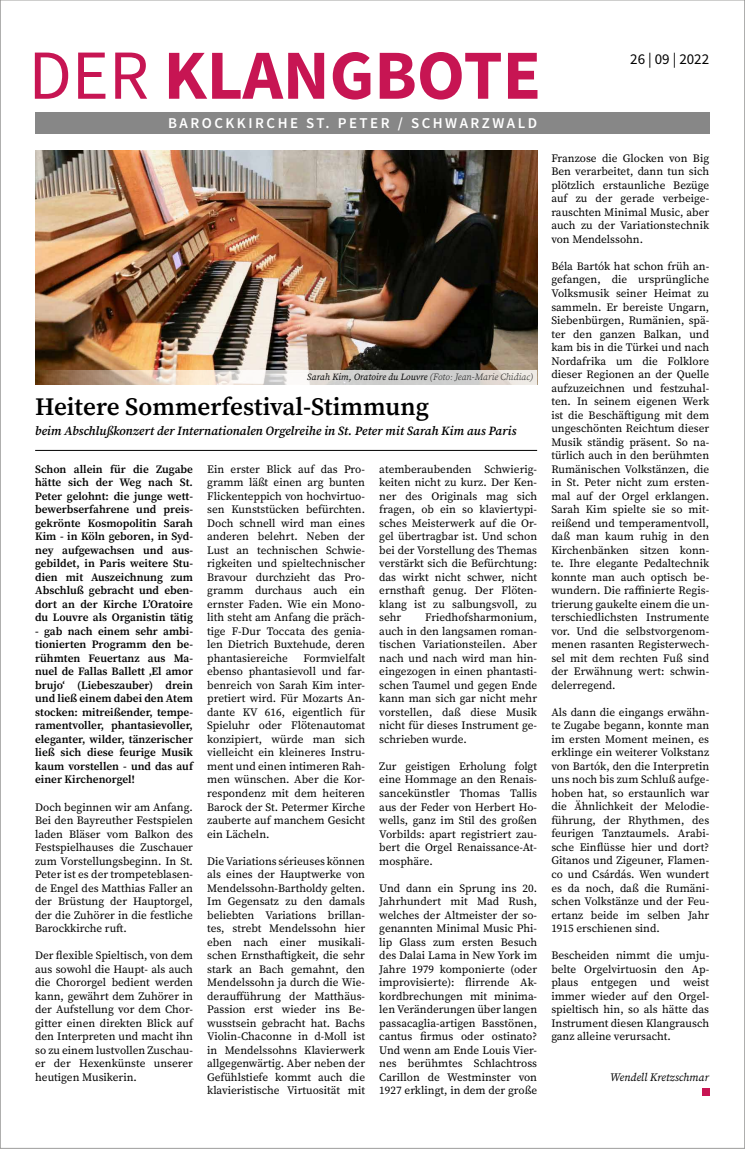
<style>
.page{position:relative;width:745px;height:1149px;background:#fff}
.page>*{position:absolute;margin:0;border:0;box-sizing:border-box;transform-origin:0 0}
.t1{font:700 70.25px "Source Sans Pro";color:#c71553}
.t2{font:600 25px "Source Serif 4";color:#000}
.t3{font:600 15px "Source Sans Pro";letter-spacing:.165em;color:#fff}
.t4{font:15px "Source Sans Pro";color:#000}
.t5{font:italic 600 12.5px "Source Serif 4";color:#000}
.t6{font:11.25px/13.5px "Source Serif 4";color:#000;text-align:justify}
.t7{font:600 11.25px/13.5px "Source Serif 4";color:#000;text-align:justify}
.t8{font:italic 11.25px "Source Serif 4";color:#000}
.t9{font:italic 9.38px "Source Serif 4";color:#000}
.s1{font-weight:400}
.s2{font-weight:300}
</style>
<div class="page">
<div style="left:35px;top:112px;width:673px;height:21px;background:#878787"></div>
<img style="left:35px;top:150px;width:501px;height:220px">
<hr style="left:35px;top:450px;width:501px;height:1px;background:#000">
<div style="left:701px;top:1087px;width:7px;height:8px;background:#c71553"></div>
<svg style="left:35px;top:370px;width:501px;height:14px;background:#d3c8bd"></svg>
<h1 class="t1" style="left:28px;top:30px;width:513px"><span class="s1">DER</span> KLANGBOTE</h1>
<h3 class="t4" style="left:629px;top:50px;width:80px">26 | 09 | 2022</h3>
<h3 class="t3" style="left:168px;top:113px;width:370px">BAROCKKIRCHE ST. PETER / SCHWARZWALD</h3>
<p class="t9" style="left:307px;top:370px;width:228px">Sarah Kim, Oratoire du Louvre <span class="s2">(Foto: Jean-Marie Chidiac)</span></p>
<h2 class="t2" style="left:35px;top:390px;width:395px">Heitere Sommerfestival-Stimmung</h2>
<p class="t5" style="left:35px;top:422px;width:482px">beim Abschlußkonzert der Internationalen Orgelreihe in St. Peter mit Sarah Kim aus Paris</p>
<p class="t7" style="left:35px;top:462px;width:159px">Schon allein für die Zugabe hätte sich der Weg nach St.<br>Peter gelohnt: die junge wett&shy;bewerbserfahrene und preis&shy;gekrönte Kosmopolitin Sarah Kim - in Köln geboren, in Syd&shy;ney aufgewachsen und aus&shy;gebildet, in Paris weitere Stu&shy;dien mit Auszeichnung zum Abschluß gebracht und eben&shy;dort an der Kirche L’Oratoire du Louvre als Organistin tätig</p>
<p class="t7" style="left:35px;top:624px;width:159px">- gab nach einem sehr ambi&shy;tionierten Programm den be&shy;rühmten Feuertanz aus Ma&shy;nuel de Fallas Ballett ‚El amor brujo‘ (Liebeszauber) drein und ließ einem dabei den Atem stocken: mitreißender, tempe&shy;ramentvoller, phantasievoller, eleganter, wilder, tänzerischer ließ sich diese feurige Musik kaum vorstellen - und das auf einer Kirchenorgel!</p>
<p class="t6" style="left:35px;top:799px;width:159px">Doch beginnen wir am Anfang.<br>Bei den Bayreuther Festspielen laden Bläser vom Balkon des Festspielhauses die Zuschauer zum Vorstellungsbeginn. In St.<br>Peter ist es der trompeteblasen&shy;de Engel des Matthias Faller an der Brüstung der Hauptorgel, der die Zuhörer in die festliche Barockkirche ruft.</p>
<p class="t6" style="left:35px;top:948px;width:159px">Der flexible Spieltisch, von dem aus sowohl die Haupt- als auch die Chororgel bedient werden kann, gewährt dem Zuhörer in der Aufstellung vor dem Chor&shy;gitter einen direkten Blick auf den Interpreten und macht ihn so zu einem lustvollen Zuschau&shy;er der Hexenkünste unserer heutigen Musikerin.</p>
<p class="t6" style="left:207px;top:462px;width:159px">Ein erster Blick auf das Pro&shy;gramm läßt einen arg bunten Flickenteppich von hochvirtuo&shy;sen Kunststücken befürchten.<br>Doch schnell wird man eines anderen belehrt. Neben der Lust an technischen Schwie&shy;rigkeiten und spieltechnischer Bravour durchzieht das Pro&shy;gramm durchaus auch ein ernster Faden. Wie ein Mono&shy;lith steht am Anfang die präch&shy;tige F-Dur Toccata des genia&shy;len Dietrich Buxtehude, deren phantasiereiche</p>
<p class="t6" style="left:379px;top:462px;width:159px">atemberaubenden Schwierig&shy;keiten nicht zu kurz. Der Ken&shy;ner des Originals mag sich fragen, ob ein so klaviertypi&shy;sches Meisterwerk auf die Or&shy;gel übertragbar ist. Und schon bei der Vorstellung des Themas verstärkt sich die Befürchtung: das wirkt nicht schwer, nicht ernsthaft genug. Der Flöten&shy;klang ist zu salbungsvoll, zu sehr</p>
<p class="t6" style="left:379px;top:610px;width:159px;text-indent:46px">Friedhofsharmonium, auch in den langsamen roman&shy;tischen Variationsteilen. Aber nach und nach wird man hin&shy;eingezogen in einen phantasti&shy;schen Taumel und gegen Ende kann man sich gar nicht mehr vorstellen, daß diese Musik nicht für dieses Instrument ge&shy;schrieben wurde.</p>
<p class="t6" style="left:379px;top:759px;width:159px">Zur geistigen Erholung folgt eine Hommage an den Renais&shy;sancekünstler Thomas Tallis aus der Feder von Herbert Ho&shy;wells, ganz im Stil des großen Vorbilds: apart registriert zau&shy;bert die Orgel Renaissance-At&shy;mosphäre.</p>
<p class="t6" style="left:379px;top:880px;width:159px">Und dann ein Sprung ins 20.<br>Jahrhundert mit Mad Rush, welches der Altmeister der so&shy;genannten Minimal Music Phi&shy;lip Glass zum ersten Besuch des Dalai Lama in New York im Jahre 1979 komponierte (oder improvisierte): flirrende Ak&shy;kordbrechungen mit minima&shy;len Veränderungen über langen passacaglia-artigen Basstönen, cantus firmus oder ostinato?<br>Und wenn am Ende Louis Vier&shy;nes berühmtes Schlachtross Carillon de Westminster von 1927 erklingt, in dem der große</p>
<p class="t6" style="left:207px;top:651px;width:159px;text-indent:96px">Formvielfalt ebenso phantasievoll und far&shy;benreich von Sarah Kim inter&shy;pretiert wird. Für Mozarts An&shy;dante KV 616, eigentlich für Spieluhr oder Flötenautomat konzipiert, würde man sich vielleicht ein kleineres Instru&shy;ment und einen intimeren Rah&shy;men wünschen. Aber die Kor&shy;respondenz mit dem heiteren Barock der St. Petermer Kirche zauberte auf manchem Gesicht ein Lächeln.</p>
<p class="t6" style="left:207px;top:853px;width:159px">Die Variations sérieuses können als eines der Hauptwerke von Mendelssohn-Bartholdy gelten.<br>Im Gegensatz zu den damals beliebten Variations brillan&shy;tes, strebt Mendelssohn hier eben nach einer musikali&shy;schen Ernsthaftigkeit, die sehr stark an Bach gemahnt, den Mendelssohn ja durch die Wie&shy;deraufführung der Matthäus-Passion erst wieder ins Be&shy;wusstsein gebracht hat. Bachs Violin-Chaconne in d-Moll ist in Mendelssohns Klavierwerk allgegenwärtig. Aber neben der Gefühlstiefe kommt auch die klavieristische Virtuosität mit</p>
<p class="t6" style="left:551px;top:151px;width:159px">Franzose die Glocken von Big Ben verarbeitet, dann tun sich plötzlich erstaunliche Bezüge auf zu der gerade verbeige&shy;rauschten Minimal Music, aber auch zu der Variationstechnik von Mendelssohn.</p>
<p class="t6" style="left:551px;top:259px;width:159px">Béla Bartók hat schon früh an&shy;gefangen, die ursprüngliche Volksmusik seiner Heimat zu sammeln. Er bereiste Ungarn, Siebenbürgen, Rumänien, spä&shy;ter den ganzen Balkan, und kam bis in die Türkei und nach Nordafrika um die Folklore dieser Regionen an der Quelle aufzuzeichnen und festzuhal&shy;ten. In seinem eigenen Werk ist die Beschäftigung mit dem ungeschönten Reichtum dieser Musik ständig präsent. So na&shy;türlich auch in den berühmten Rumänischen Volkstänzen, die in St. Peter nicht zum ersten&shy;mal auf der Orgel erklangen.<br>Sarah Kim spielte sie so mit&shy;reißend und temperamentvoll, daß man kaum ruhig in den Kirchenbänken sitzen konn&shy;te. Ihre elegante Pedaltechnik konnte man auch optisch be&shy;wundern. Die raffinierte Regis&shy;trierung gaukelte einem die un&shy;terschiedlichsten Instrumente vor. Und die selbstvorgenom&shy;menen rasanten Registerwech&shy;sel mit dem rechten Fuß sind der Erwähnung wert: schwin&shy;delerregend.</p>
<p class="t6" style="left:551px;top:705px;width:159px">Als dann die eingangs erwähn&shy;te Zugabe begann, konnte man im ersten Moment meinen, es erklinge ein weiterer Volkstanz von Bartók, den die Interpretin uns noch bis zum Schluß aufge&shy;hoben hat, so erstaunlich war die Ähnlichkeit der Melodie&shy;führung, der Rhythmen, des feurigen Tanztaumels. Arabi&shy;sche Einflüsse hier und dort?<br>Gitanos und Zigeuner, Flamen&shy;co und Csárdás. Wen wundert es da noch, daß die Rumäni&shy;schen Volkstänze und der Feu&shy;ertanz beide im selben Jahr 1915 erschienen sind.</p>
<p class="t6" style="left:551px;top:948px;width:159px">Bescheiden nimmt die umju&shy;belte Orgelvirtuosin den Ap&shy;plaus entgegen und weist immer wieder auf den Orgel&shy;spieltisch hin, so als hätte das Instrument diesen Klangrausch ganz alleine verursacht.</p>
<p class="t8" style="left:610px;top:1068px;width:100px">Wendell Kretzschmar</p>
</div>
